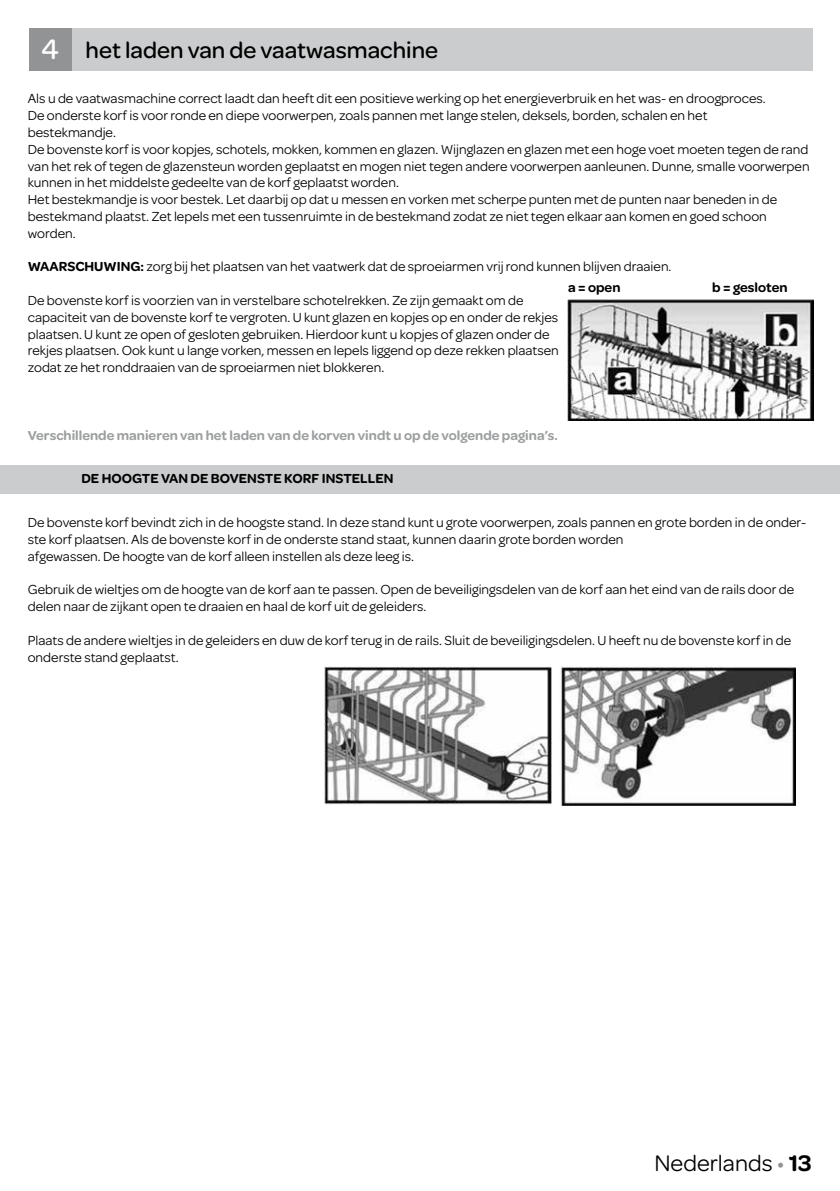
<style>
.page{position:relative;width:840px;height:1191px;background:#fff}
.page>*{position:absolute;margin:0;border:0;box-sizing:border-box;transform-origin:0 0}
.t1{font:500 24px "Omnes";color:#000}
.t2{font:24px "Omnes";color:#000}
.t3{font:14px/16.8px "Omnes";color:#000}
.t4{font:600 14px "Omnes";color:#9c9e9f}
.t5{font:600 14px "Omnes";color:#000}
.s1{font-size:30px;color:#fff}
.s2{font-weight:600}
.s3{color:#929395}
</style>
<div class="page">
<img style="left:324px;top:666px;width:227px;height:139px">
<img style="left:560px;top:666px;width:235px;height:139px">
<img style="left:567px;top:299px;width:245px;height:122px">
<div style="left:57px;top:28px;width:755px;height:43px;background:#cacccd"></div>
<div style="left:29px;top:28px;width:42px;height:43px;background:#929395"></div>
<div style="left:0;top:465px;width:839px;height:28px;background:#cacccd"></div>
<h1 class="t1" style="left:41px;top:33px;width:398px"><span class="s1">4</span> het laden van de vaatwasmachine</h1>
<p class="t3" style="left:28px;top:89px;width:783px">Als u de vaatwasmachine correct laadt dan heeft dit een positieve werking op het energieverbruik en het was- en droogproces.<br>De onderste korf is voor ronde en diepe voorwerpen, zoals pannen met lange stelen, deksels, borden, schalen en het<br>bestekmandje.<br>De bovenste korf is voor kopjes, schotels, mokken, kommen en glazen. Wijnglazen en glazen met een hoge voet moeten tegen de rand van het rek of tegen de glazensteun worden geplaatst en mogen niet tegen andere voorwerpen aanleunen. Dunne, smalle voorwerpen kunnen in het middelste gedeelte van de korf geplaatst worden.<br>Het bestekmandje is voor bestek. Let daarbij op dat u messen en vorken met scherpe punten met de punten naar beneden in de bestekmand plaatst. Zet lepels met een tussenruimte in de bestekmand zodat ze niet tegen elkaar aan komen en goed schoon worden.</p>
<p class="t3" style="left:28px;top:257px;width:645px"><span class="s2">WAARSCHUWING:</span> zorg bij het plaatsen van het vaatwerk dat de sproeiarmen vrij rond kunnen blijven draaien.</p>
<p class="t3" style="left:28px;top:291px;width:532px">De bovenste korf is voorzien van in verstelbare schotelrekken. Ze zijn gemaakt om de capaciteit van de bovenste korf te vergroten. U kunt glazen en kopjes op en onder de rekjes plaatsen. U kunt ze open of gesloten gebruiken. Hierdoor kunt u kopjes of glazen onder de rekjes plaatsen. Ook kunt u lange vorken, messen en lepels liggend op deze rekken plaatsen zodat ze het ronddraaien van de sproeiarmen niet blokkeren.</p>
<p class="t5" style="left:568px;top:277px;width:54px">a = open</p>
<p class="t5" style="left:712px;top:277px;width:77px">b = gesloten</p>
<p class="t4" style="left:28px;top:425px;width:531px">Verschillende manieren van het laden van de korven vindt u op de volgende pagina’s.</p>
<p class="t5" style="left:81px;top:469px;width:313px">DE HOOGTE VAN DE BOVENSTE KORF INSTELLEN</p>
<p class="t3" style="left:28px;top:513px;width:779px">De bovenste korf bevindt zich in de hoogste stand. In deze stand kunt u grote voorwerpen, zoals pannen en grote borden in de onder&shy;ste korf plaatsen. Als de bovenste korf in de onderste stand staat, kunnen daarin grote borden worden<br>afgewassen. De hoogte van de korf alleen instellen als deze leeg is.</p>
<p class="t3" style="left:28px;top:580px;width:767px">Gebruik de wieltjes om de hoogte van de korf aan te passen. Open de beveiligingsdelen van de korf aan het eind van de rails door de delen naar de zijkant open te draaien en haal de korf uit de geleiders.</p>
<p class="t3" style="left:28px;top:631px;width:764px">Plaats de andere wieltjes in de geleiders en duw de korf terug in de rails. Sluit de beveiligingsdelen. U heeft nu de bovenste korf in de onderste stand geplaatst.</p>
<h1 class="t2" style="left:654px;top:1146px;width:159px">Nederlands <span class="s3">•</span> <span class="s2">13</span></h1>
</div>
